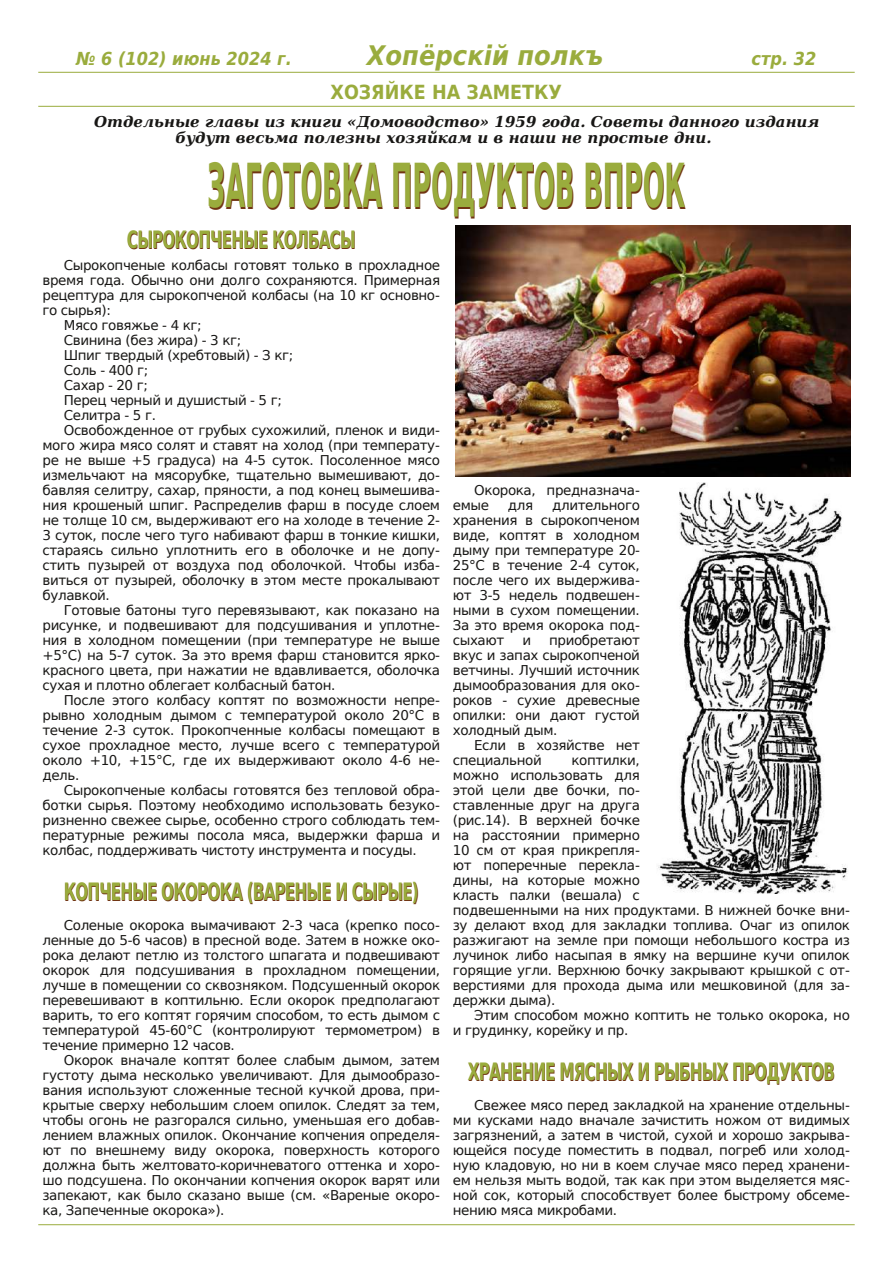
<style>
.page{position:relative;width:893px;height:1263px;background:#fff}
.page>*{position:absolute;margin:0;border:0;box-sizing:border-box;transform-origin:0 0}
.t1{font:700 60.75px "DejaVu Sans Condensed";color:#713513;scale:.47 1}
.t2{font:italic 700 27px "DejaVu Sans Condensed";color:#9aac3d}
.t3{font:700 24px "DejaVu Sans Condensed";letter-spacing:-.045em;color:#713513;scale:.7 1}
.t4{font:700 19.5px "DejaVu Sans Condensed";color:#9aac3d}
.t5{font:italic 700 18px "DejaVu Sans Condensed";color:#9aac3d}
.t6{font:italic 700 15px/16.5px "DejaVu Serif";letter-spacing:.005em;color:#181715}
.t7{font:13.5px/15px "DejaVu Sans";letter-spacing:-.03em;color:#181715;text-align:justify}
</style>
<div class="page">
<hr style="left:38px;top:72px;width:817px;height:1px;background:#9aac3d">
<hr style="left:38px;top:1224px;width:817px;height:1px;background:#9aac3d">
<hr style="left:38px;top:106px;width:817px;height:1px;background:#9aac3d">
<img style="left:455px;top:225px;width:395px;height:251px">
<img style="left:658px;top:483px;width:190px;height:410px">
<h3 class="t5" style="left:76px;top:48px;width:217px">№ 6 (102) июнь 2024 г.</h3>
<h2 class="t2" style="left:367px;top:40px;width:238px">Хопёрскій полкъ</h2>
<h3 class="t5" style="left:751px;top:48px;width:66px">стр. 32</h3>
<h3 class="t4" style="left:330px;top:81px;width:233px">ХОЗЯЙКЕ НА ЗАМЕТКУ</h3>
<p class="t6" style="left:175px;top:113px;width:646px;text-indent:-81px">Отдельные главы из книги «Домоводство» 1959 года. Советы данного издания будут весьма полезны хозяйкам и в наши не простые дни.</p>
<h1 class="t1" style="left:208px;top:152px;width:1019px">ЗАГОТОВКА ПРОДУКТОВ ВПРОК</h1>
<h3 class="t3" style="left:127px;top:227px;width:328px">СЫРОКОПЧЕНЫЕ КОЛБАСЫ</h3>
<p class="t7" style="left:64px;top:258px;width:378px">Сырокопченые колбасы готовят только в прохладное</p>
<p class="t7" style="left:43px;top:273px;width:399px">время года. Обычно они долго сохраняются. Примерная</p>
<p class="t7" style="left:43px;top:288px;width:399px">рецептура для сырокопченой колбасы (на 10 кг основно‐</p>
<p class="t7" style="left:43px;top:303px;width:70px">го сырья):</p>
<p class="t7" style="left:64px;top:318px;width:139px">Мясо говяжье - 4 кг;</p>
<p class="t7" style="left:64px;top:333px;width:179px">Свинина (без жира) - 3 кг;</p>
<p class="t7" style="left:64px;top:348px;width:231px">Шпиг твердый (хребтовый) - З кг;</p>
<p class="t7" style="left:64px;top:363px;width:86px">Соль - 400 г;</p>
<p class="t7" style="left:64px;top:378px;width:86px">Сахар - 20 г;</p>
<p class="t7" style="left:64px;top:393px;width:220px">Перец черный и душистый - 5 г;</p>
<p class="t7" style="left:64px;top:408px;width:94px">Селитра - 5 г.</p>
<p class="t7" style="left:64px;top:423px;width:378px">Освобожденное от грубых сухожилий, пленок и види‐</p>
<p class="t7" style="left:43px;top:438px;width:399px">мого жира мясо солят и ставят на холод (при температу‐</p>
<p class="t7" style="left:43px;top:453px;width:399px">ре не выше +5 градуса) на 4-5 суток. Посоленное мясо</p>
<p class="t7" style="left:43px;top:468px;width:399px">измельчают на мясорубке, тщательно вымешивают, до‐</p>
<p class="t7" style="left:43px;top:483px;width:399px">бавляя селитру, сахар, пряности, а под конец вымешива‐</p>
<p class="t7" style="left:43px;top:498px;width:399px">ния крошеный шпиг. Распределив фарш в посуде слоем</p>
<p class="t7" style="left:43px;top:513px;width:399px">не толще 10 см, выдерживают его на холоде в течение 2-</p>
<p class="t7" style="left:43px;top:528px;width:399px">3 суток, после чего туго набивают фарш в тонкие кишки,</p>
<p class="t7" style="left:43px;top:543px;width:399px">стараясь сильно уплотнить его в оболочке и не допу‐</p>
<p class="t7" style="left:43px;top:558px;width:399px">стить пузырей от воздуха под оболочкой. Чтобы изба‐</p>
<p class="t7" style="left:43px;top:573px;width:399px">виться от пузырей, оболочку в этом месте прокалывают</p>
<p class="t7" style="left:43px;top:588px;width:69px">булавкой.</p>
<p class="t7" style="left:64px;top:603px;width:378px">Готовые батоны туго перевязывают, как показано на</p>
<p class="t7" style="left:43px;top:618px;width:399px">рисунке, и подвешивают для подсушивания и уплотне‐</p>
<p class="t7" style="left:43px;top:633px;width:399px">ния в холодном помещении (при температуре не выше</p>
<p class="t7" style="left:43px;top:648px;width:399px">+5°С) на 5-7 суток. За это время фарш становится ярко-</p>
<p class="t7" style="left:43px;top:663px;width:399px">красного цвета, при нажатии не вдавливается, оболочка</p>
<p class="t7" style="left:43px;top:678px;width:294px">сухая и плотно облегает колбасный батон.</p>
<p class="t7" style="left:64px;top:693px;width:378px">После этого колбасу коптят по возможности непре‐</p>
<p class="t7" style="left:43px;top:708px;width:399px">рывно холодным дымом с температурой около 20°С в</p>
<p class="t7" style="left:43px;top:723px;width:399px">течение 2-3 суток. Прокопченные колбасы помещают в</p>
<p class="t7" style="left:43px;top:738px;width:399px">сухое прохладное место, лучше всего с температурой</p>
<p class="t7" style="left:43px;top:753px;width:399px">около +10, +15°С, где их выдерживают около 4-6 не‐</p>
<p class="t7" style="left:43px;top:768px;width:38px">дель.</p>
<p class="t7" style="left:64px;top:783px;width:378px">Сырокопченые колбасы готовятся без тепловой обра‐</p>
<p class="t7" style="left:43px;top:798px;width:399px">ботки сырья. Поэтому необходимо использовать безуко‐</p>
<p class="t7" style="left:43px;top:813px;width:399px">ризненно свежее сырье, особенно строго соблюдать тем‐</p>
<p class="t7" style="left:43px;top:828px;width:399px">пературные режимы посола мяса, выдержки фарша и</p>
<p class="t7" style="left:43px;top:843px;width:376px">колбас, поддерживать чистоту инструмента и посуды.</p>
<h3 class="t3" style="left:64px;top:878px;width:509px">КОПЧЕНЫЕ ОКОРОКА (ВАРЕНЫЕ И СЫРЫЕ)</h3>
<p class="t7" style="left:43px;top:918px;width:399px;text-indent:21px">Соленые окорока вымачивают 2-3 часа (крепко посо‐ ленные до 5-6 часов) в пресной воде. Затем в ножке око‐ рока делают петлю из толстого шпагата и подвешивают окорок для подсушивания в прохладном помещении, лучше в помещении со сквозняком. Подсушенный окорок перевешивают в коптильню. Если окорок предполагают варить, то его коптят горячим способом, то есть дымом с температурой 45-60°С (контролируют термометром) в течение примерно 12 часов.</p>
<p class="t7" style="left:43px;top:1053px;width:399px;text-indent:21px">Окорок вначале коптят более слабым дымом, затем густоту дыма несколько увеличивают. Для дымообразо‐ вания используют сложенные тесной кучкой дрова, при‐ крытые сверху небольшим слоем опилок. Следят за тем, чтобы огонь не разгорался сильно, уменьшая его добав‐ лением влажных опилок. Окончание копчения определя‐ ют по внешнему виду окорока, поверхность которого должна быть желтовато-коричневатого оттенка и хоро‐ шо подсушена. По окончании копчения окорок варят или запекают, как было сказано выше (см. «Вареные окоро‐ ка, Запеченные окорока»).</p>
<p class="t7" style="left:453px;top:483px;width:189px;text-indent:21px">Окорока, предназнача‐ емые</p>
<p class="t7" style="left:453px;top:498px;width:189px;text-indent:99px">длительного хранения в сырокопченом виде, коптят в холодном дыму при температуре 20- 25°С в течение 2-4 суток, после чего их выдержива‐ ют 3-5 недель подвешен‐ ными в сухом помещении.<br>За это время окорока под‐ сыхают</p>
<p class="t7" style="left:508px;top:498px;width:27px">для</p>
<p class="t7" style="left:453px;top:633px;width:189px;text-indent:96px">приобретают вкус и запах сырокопченой ветчины. Лучший источник дымообразования для око‐ роков - сухие древесные опилки: они дают густой холодный дым.</p>
<p class="t7" style="left:453px;top:738px;width:189px;text-indent:21px">Если в хозяйстве нет специальной</p>
<p class="t7" style="left:522px;top:633px;width:10px">и</p>
<p class="t7" style="left:453px;top:753px;width:399px;text-align:left;text-indent:119px">коптилки,<br>можно использовать для<br>этой цели две бочки, по‐<br>ставленные друг на друга<br>(рис.14). В верхней бочке<br>на расстоянии примерно<br>10 см от края прикрепля‐<br>ют поперечные перекла‐<br>дины, на которые можно<br>класть палки (вешала) с<br>подвешенными на них продуктами. В нижней бочке вни‐ зу делают вход для закладки топлива. Очаг из опилок разжигают на земле при помощи небольшого костра из лучинок либо насыпая в ямку на вершине кучи опилок горящие угли. Верхнюю бочку закрывают крышкой с от‐ верстиями для прохода дыма или мешковиной (для за‐ держки дыма).</p>
<p class="t7" style="left:453px;top:1008px;width:399px;text-indent:21px">Этим способом можно коптить не только окорока, но и грудинку, корейку и пр.</p>
<h3 class="t3" style="left:468px;top:1058px;width:526px">ХРАНЕНИЕ МЯСНЫХ И РЫБНЫХ ПРОДУКТОВ</h3>
<p class="t7" style="left:453px;top:1098px;width:399px;text-indent:21px">Свежее мясо перед закладкой на хранение отдельны‐ ми кусками надо вначале зачистить ножом от видимых загрязнений, а затем в чистой, сухой и хорошо закрыва‐ ющейся посуде поместить в подвал, погреб или холод‐ ную кладовую, но ни в коем случае мясо перед хранени‐ ем нельзя мыть водой, так как при этом выделяется мяс‐ ной сок, который способствует более быстрому обсеме‐ нению мяса микробами.</p>
</div>
